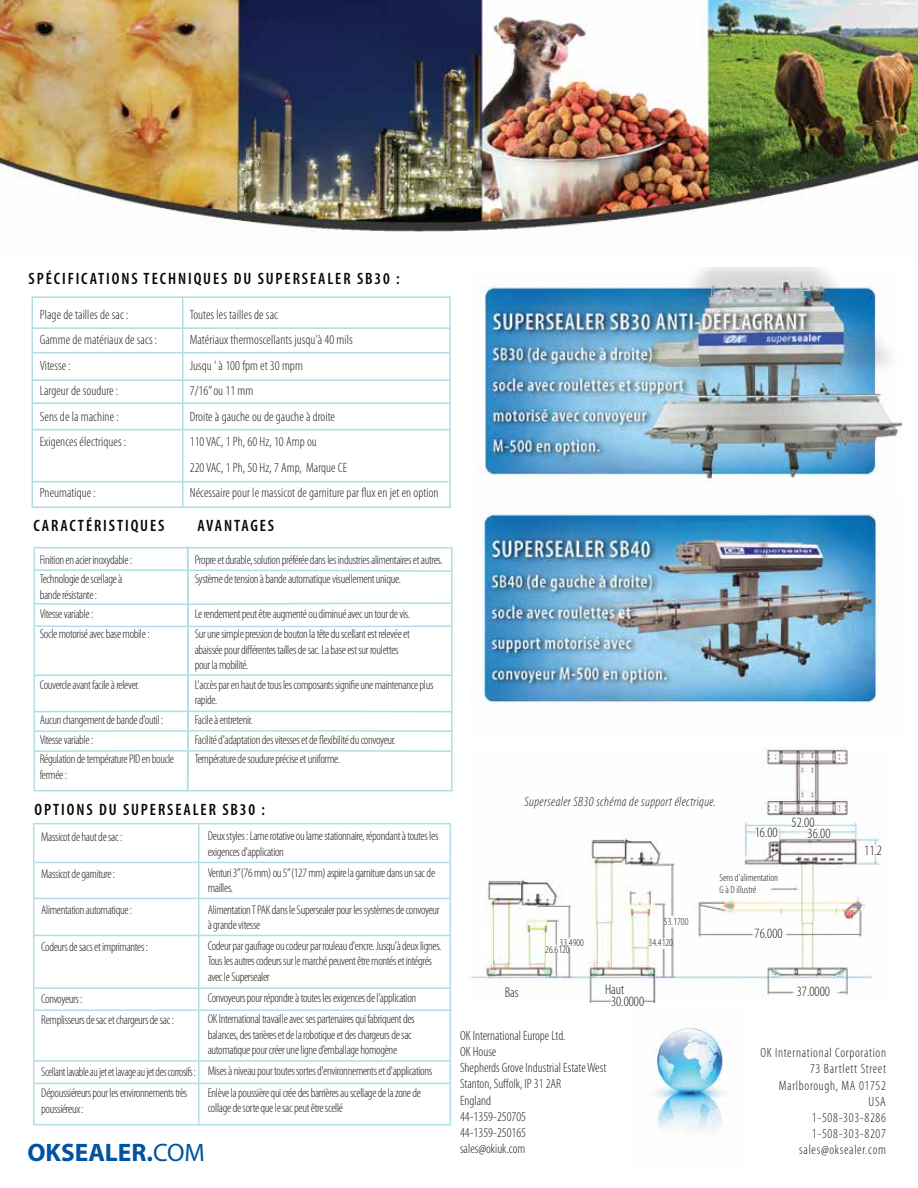
<style>
.page{position:relative;width:918px;height:1188px;background:#fff}
.page>*{position:absolute;margin:0;border:0;box-sizing:border-box;transform-origin:0 0}
.t1{font:700 25.35px "Myriad";color:#00539f}
.t2{font:600 condensed 16.5px "Myriad Pro";letter-spacing:.115em;color:#080808}
.t3{font:300 condensed 14.25px "Myriad Pro";color:#231f20}
.t4{font:300 condensed 13.5px/25.5px "Myriad Pro";letter-spacing:.005em;color:#231f21}
.t5{font:300 condensed 13.5px/16.2px "Myriad Pro";color:#231f20}
.t6{font:300 condensed 13.5px/16.2px "Myriad Pro";letter-spacing:.05em;color:#231f20;text-align:right}
.t7{font:italic 300 condensed 13.5px "Myriad Pro";letter-spacing:.025em;color:#231f21}
.t8{font:300 condensed 12.75px/19.8px "Myriad Pro";letter-spacing:-.025em;color:#231f21}
.t9{font:300 condensed 12.75px/21.3px "Myriad Pro";letter-spacing:-.025em;color:#231f21;scale:.95 1}
.t10{font:300 condensed 10.5px/12.6px "Myriad Pro";color:#231f20}
.s1{font-weight:400}
</style>
<div class="page">
<img style="left:0;top:0;width:918px;height:232px">
<img style="left:648px;top:1028px;width:79px;height:102px">
<div style="left:31px;top:296px;width:420px;height:212px;border:2px solid #afdfe4"></div>
<hr style="left:182px;top:297px;width:1px;height:210px;background:#afdfe4">
<hr style="left:32px;top:327px;width:418px;height:2px;background:#afdfe4">
<hr style="left:32px;top:352px;width:418px;height:1px;background:#afdfe4">
<hr style="left:32px;top:379px;width:418px;height:2px;background:#afdfe4">
<hr style="left:32px;top:402px;width:418px;height:2px;background:#afdfe4">
<hr style="left:32px;top:429px;width:418px;height:1px;background:#afdfe4">
<hr style="left:32px;top:481px;width:417px;height:1px;background:#afdfe4">
<svg style="left:33px;top:547px;width:420px;height:245px"></svg>
<div style="left:33px;top:823px;width:418px;height:302px;border:1px solid #afdfe4"></div>
<hr style="left:35px;top:862px;width:416px;height:1px;background:#afdfe4">
<hr style="left:34px;top:898px;width:415px;height:1px;background:#afdfe4">
<hr style="left:34px;top:935px;width:416px;height:1px;background:#afdfe4">
<hr style="left:35px;top:987px;width:415px;height:2px;background:#afdfe4">
<hr style="left:35px;top:1009px;width:417px;height:2px;background:#afdfe4">
<hr style="left:33px;top:1060px;width:416px;height:2px;background:#afdfe4">
<hr style="left:34px;top:1083px;width:416px;height:1px;background:#afdfe4">
<hr style="left:198px;top:825px;width:1px;height:300px;background:#afdfe4">
<img style="left:470px;top:746px;width:412px;height:257px">
<img style="left:472px;top:267px;width:430px;height:215px">
<img style="left:471px;top:511px;width:413px;height:192px">
<p class="t2" style="left:29px;top:270px;width:373px">SPÉCIFICATIONS TECHNIQUES DU SUPERSEALER SB30 :</p>
<p class="t4" style="left:40px;top:302px;width:119px">Plage de tailles de sac :<br>Gamme de matériaux de sacs :<br>Vitesse :<br>Largeur de soudure :<br>Sens de la machine :<br>Exigences électriques :</p>
<p class="t4" style="left:40px;top:480px;width:58px">Pneumatique :</p>
<p class="t4" style="left:190px;top:302px;width:250px">Toutes les tailles de sac<br>Matériaux thermoscellants jusqu'à 40 mils<br>Jusqu ' à 100 fpm et 30 mpm<br>7/16” ou 11 mm<br>Droite à gauche ou de gauche à droite<br>110 VAC, 1 Ph, 60 Hz, 10 Amp ou<br>220 VAC, 1 Ph, 50 Hz, 7 Amp, Marque CE<br>Nécessaire pour le massicot de garniture par flux en jet en option</p>
<p class="t2" style="left:33px;top:516px;width:132px">CARACTÉRISTIQUES</p>
<p class="t2" style="left:197px;top:516px;width:78px">AVANTAGES</p>
<p class="t8" style="left:40px;top:550px;width:94px">Finition en acier inoxydable :<br>Technologie de scellage à</p>
<p class="t8" style="left:40px;top:585px;width:111px">bande résistante :<br>Vitesse variable :<br>Socle motorisé avec base mobile :</p>
<p class="t8" style="left:40px;top:675px;width:101px">Couvercle avant facile à relever.</p>
<p class="t8" style="left:40px;top:710px;width:136px">Aucun changement de bande d'outil :<br>Vitesse variable :<br>Régulation de température PID en boucle</p>
<p class="t8" style="left:40px;top:765px;width:29px">fermée :</p>
<p class="t8" style="left:195px;top:550px;width:249px">Propre et durable, solution préférée dans les industries alimentaires et autres.<br>Système de tension à bande automatique visuellement unique.</p>
<p class="t8" style="left:195px;top:605px;width:217px">Le rendement peut être augmenté ou diminué avec un tour de vis.<br>Sur une simple pression de bouton la tête du scellant est relevée et</p>
<p class="t8" style="left:195px;top:642px;width:205px;line-height:15.3px">abaissée pour différentes tailles de sac. La base est sur roulettes pour la mobilité.</p>
<p class="t8" style="left:195px;top:677px;width:240px;line-height:15.3px">L'accès par en haut de tous les composants signifie une maintenance plus rapide.</p>
<p class="t8" style="left:195px;top:710px;width:203px">Facile à entretenir.<br>Facilité d'adaptation des vitesses et de flexibilité du convoyeur.<br>Température de soudure précise et uniforme.</p>
<p class="t2" style="left:35px;top:801px;width:232px">OPTIONS DU SUPERSEALER SB30 :</p>
<p class="t8" style="left:41px;top:827px;width:83px">Massicot de haut de sac :</p>
<p class="t8" style="left:41px;top:864px;width:75px">Massicot de garniture :</p>
<p class="t8" style="left:41px;top:900px;width:92px">Alimentation automatique :</p>
<p class="t8" style="left:41px;top:937px;width:108px">Codeurs de sacs et imprimantes :</p>
<p class="t8" style="left:41px;top:988px;width:134px;line-height:21.3px">Convoyeurs :<br>Remplisseurs de sac et chargeurs de sac :</p>
<p class="t9" style="left:41px;top:1061px;width:164px">Scellant lavable au jet et lavage au jet des corrosifs :<br>Dépoussiéreurs pour les environnements très</p>
<p class="t8" style="left:41px;top:1099px;width:44px">poussiéreux :</p>
<p class="t8" style="left:208px;top:829px;width:232px;line-height:15.3px">Deux styles : Lame rotative ou lame stationnaire, répondant à toutes les exigences d'application</p>
<p class="t8" style="left:208px;top:865px;width:229px;line-height:15.3px">Venturi 3”(76 mm) ou 5”(127 mm) aspire la garniture dans un sac de mailles.</p>
<p class="t8" style="left:208px;top:902px;width:234px;line-height:15.3px">Alimentation T PAK dans le Supersealer pour les systèmes de convoyeur à grande vitesse</p>
<p class="t8" style="left:208px;top:939px;width:235px;line-height:15.3px">Codeur par gaufrage ou codeur par rouleau d'encre. Jusqu'à deux lignes.<br>Tous les autres codeurs sur le marché peuvent être montés et intégrés avec le Supersealer</p>
<p class="t8" style="left:208px;top:987px;width:210px;line-height:21.3px">Convoyeurs pour répondre à toutes les exigences de l’application<br>OK International travaille avec ses partenaires qui fabriquent des</p>
<p class="t8" style="left:208px;top:1027px;width:206px;line-height:15.3px">balances, des tarières et de la robotique et des chargeurs de sac automatique pour créer une ligne d’emballage homogène</p>
<p class="t8" style="left:208px;top:1061px;width:226px;line-height:21.3px">Mises à niveau pour toutes sortes d'environnements et d'applications<br>Enlève la poussière qui crée des barrières au scellage de la zone de</p>
<p class="t8" style="left:208px;top:1098px;width:137px">collage de sorte que le sac peut être scellé</p>
<p class="t1" style="left:27px;top:1139px;width:179px">OKSEALER.<span class="s1">COM</span></p>
<p class="t7" style="left:524px;top:795px;width:193px">Supersealer SB30 schéma de support électrique.</p>
<p class="t3" style="left:755px;top:825px;width:24px">16.00</p>
<p class="t3" style="left:792px;top:814px;width:24px">52.00</p>
<p class="t3" style="left:808px;top:825px;width:24px">36.00</p>
<p class="t10" style="left:664px;top:915px;width:26px">53.1700</p>
<p class="t10" style="left:560px;top:936px;width:26px">33.4900</p>
<p class="t10" style="left:649px;top:937px;width:26px">34.4120</p>
<p class="t10" style="left:545px;top:943px;width:26px">26.6120</p>
<p class="t10" style="left:720px;top:871px;width:60px">Sens d'alimentation<br>G à D illustré</p>
<p class="t3" style="left:755px;top:926px;width:30px">76.000</p>
<p class="t3" style="left:505px;top:985px;width:15px">Bas</p>
<p class="t3" style="left:605px;top:981px;width:21px">Haut</p>
<p class="t3" style="left:797px;top:983px;width:35px">37.0000</p>
<p class="t3" style="left:611px;top:993px;width:35px">30.0000</p>
<p class="t3" style="left:864px;top:842px;width:19px">11.2</p>
<p class="t5" style="left:460px;top:1028px;width:148px">OK International Europe Ltd.<br>OK House<br>Shepherds Grove Industrial Estate West<br>Stanton, Suffolk, IP 31 2AR<br>England<br>44-1359-250705<br>44-1359-250165<br>sales@okiuk.com</p>
<p class="t6" style="left:760px;top:1045px;width:127px">OK International Corporation<br>73 Bartlett Street<br>Marlborough, MA 01752<br>USA<br>1-508-303-8286<br>1-508-303-8207 sales@oksealer.com</p>
</div>
